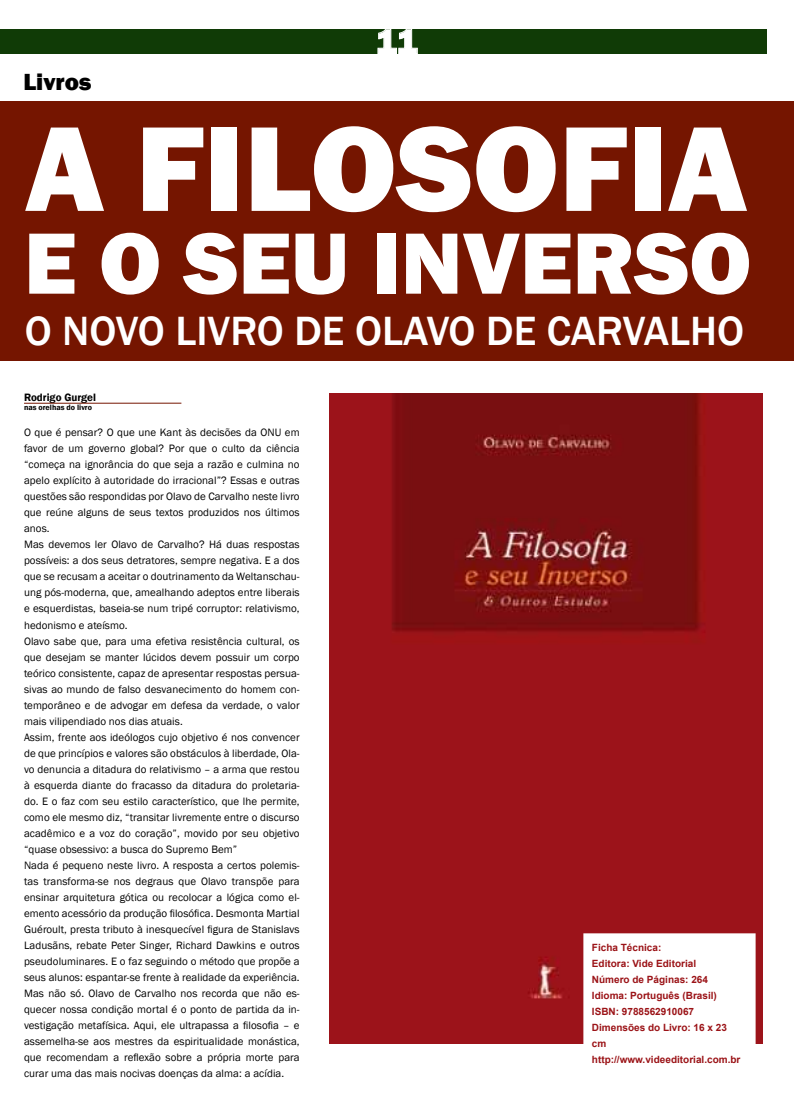
<style>
.page{position:relative;width:794px;height:1106px;background:#fff}
.page>*{position:absolute;margin:0;border:0;box-sizing:border-box;transform-origin:0 0}
.t1{font:800 125px "Franklin Gothic";color:#fff}
.t2{font:800 90px "Franklin Gothic";color:#fff}
.t3{font:500 42px "Franklin Gothic";color:#fff}
.t4{font:800 36px "Franklin Gothic";color:#fff}
.t5{font:800 24px "Franklin Gothic";color:#000}
.t6{font:11px/16px "Franklin Gothic";letter-spacing:.005em;color:#000}
.t7{font:600 11px "Franklin Gothic";color:#000}
.t8{font:700 10px/16px "Arial";color:#9b1317}
.t9{font:600 8px "Franklin Gothic";color:#000}
</style>
<div class="page">
<div style="left:0;top:29px;width:766px;height:25px;background:#103b06"></div>
<svg style="left:377px;top:29px;width:41px;height:25px"></svg>
<div style="left:0;top:101px;width:794px;height:259px;background:#751500"></div>
<hr style="left:24px;top:402px;width:157px;height:2px;background:#751500">
<img style="left:329px;top:393px;width:433px;height:650px">
<div style="left:583px;top:933px;width:172px;height:139px;background:#fff"></div>
<h3 class="t5" style="left:23px;top:66px;width:70px">Livros</h3>
<h3 class="t4" style="left:376px;top:18px;width:43px">11</h3>
<h1 class="t1" style="left:25px;top:88px;width:724px">A FILOSOFIA</h1>
<h2 class="t2" style="left:24px;top:205px;width:729px">E O SEU INVERSO</h2>
<h3 class="t3" style="left:25px;top:304px;width:721px">O NOVO LIVRO DE OLAVO DE CARVALHO</h3>
<p class="t7" style="left:24px;top:390px;width:74px">Rodrigo Gurgel</p>
<p class="t9" style="left:24px;top:403px;width:69px">nas orelhas do livro</p>
<p class="t6" style="left:24px;top:425px;width:277px">O que é pensar? O que une Kant às decisões da ONU em favor de um governo global? Por que o culto da ciência “começa na ignorância do que seja a razão e culmina no apelo explícito à autoridade do irracional”? Essas e outras questões são respondidas por Olavo de Carvalho neste livro que reúne alguns de seus textos produzidos nos últimos anos.<br>Mas devemos ler Olavo de Carvalho? Há duas respostas possíveis: a dos seus detratores, sempre negativa. E a dos que se recusam a aceitar o doutrinamento da Weltanschau&shy;ung pós-moderna, que, amealhando adeptos entre liberais e esquerdistas, baseia-se num tripé corruptor: relativismo, hedonismo e ateísmo.<br>Olavo sabe que, para uma efetiva resistência cultural, os que desejam se manter lúcidos devem possuir um corpo teórico consistente, capaz de apresentar respostas persua&shy;sivas ao mundo de falso desvanecimento do homem con&shy;temporâneo e de advogar em defesa da verdade, o valor mais vilipendiado nos dias atuais.<br>Assim, frente aos ideólogos cujo objetivo é nos convencer de que princípios e valores são obstáculos à liberdade, Ola&shy;vo denuncia a ditadura do relativismo – a arma que restou à esquerda diante do fracasso da ditadura do proletaria&shy;do. E o faz com seu estilo característico, que lhe permite, como ele mesmo diz, “transitar livremente entre o discurso acadêmico e a voz do coração”, movido por seu objetivo “quase obsessivo: a busca do Supremo Bem”<br>Nada é pequeno neste livro. A resposta a certos polemis&shy;tas transforma-se nos degraus que Olavo transpõe para ensinar arquitetura gótica ou recolocar a lógica como el&shy;emento acessório da produção filosófica. Desmonta Martial Guéroult, presta tributo à inesquecível figura de Stanislavs Ladusãns, rebate Peter Singer, Richard Dawkins e outros pseudoluminares. E o faz seguindo o método que propõe a seus alunos: espantar-se frente à realidade da experiência.<br>Mas não só. Olavo de Carvalho nos recorda que não es&shy;quecer nossa condição mortal é o ponto de partida da in&shy;vestigação metafísica. Aqui, ele ultrapassa a filosofia – e assemelha-se aos mestres da espiritualidade monástica, que recomendam a reflexão sobre a própria morte para curar uma das mais nocivas doenças da alma: a acídia.</p>
<p class="t8" style="left:592px;top:939px;width:150px">Ficha Técnica:<br>Editora: Vide Editorial<br>Número de Páginas: 264<br>Idioma: Português (Brasil)<br>ISBN: 9788562910067<br>Dimensões do Livro: 16 x 23 cm http://www.videeditorial.com.br</p>
</div>
